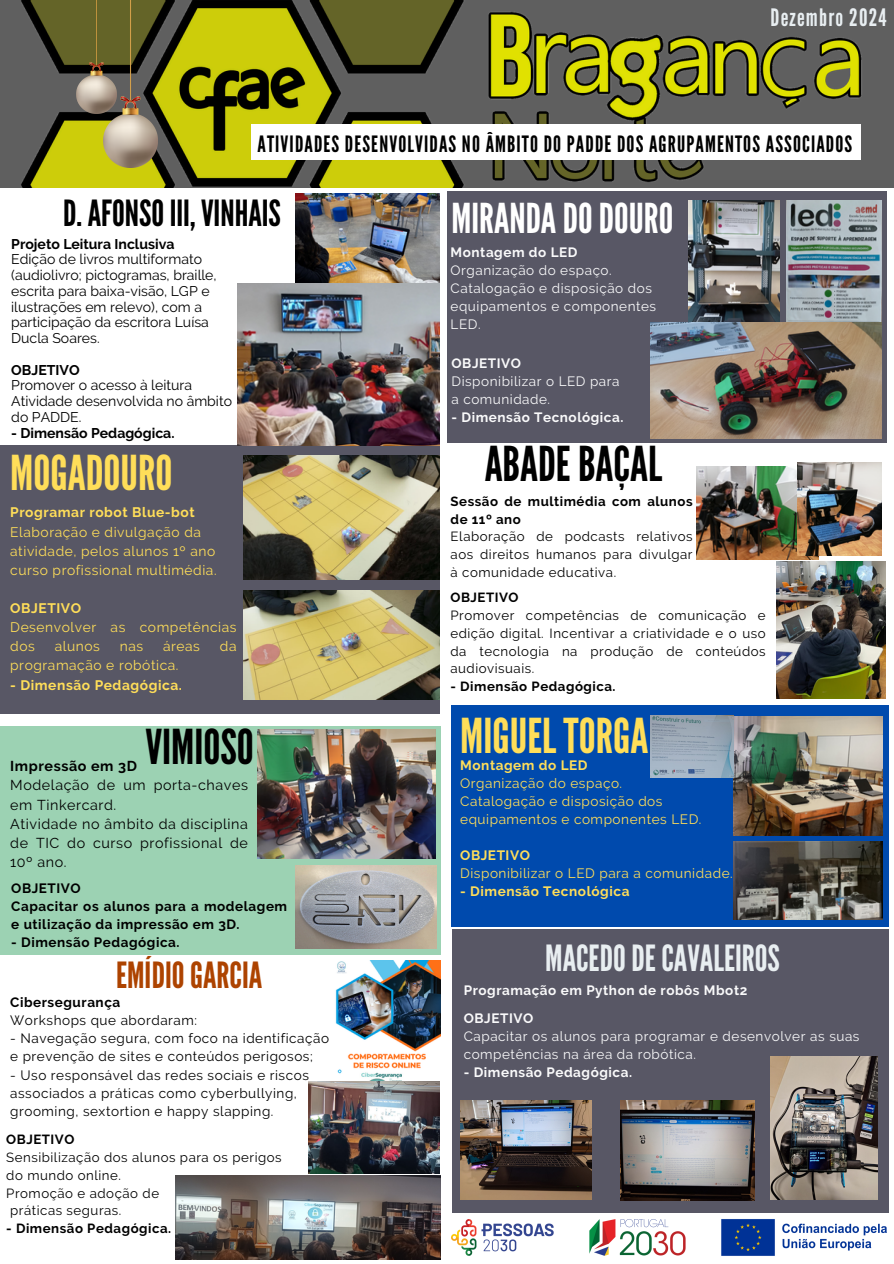
<style>
.page{position:relative;width:894px;height:1264px;background:#fff}
.page>*{position:absolute;margin:0;border:0;box-sizing:border-box;transform-origin:0 0}
.t1{font:48px "League Gothic";color:#ffde59}
.t2{font:48px "League Gothic";color:#000}
.t3{font:41.1px "League Gothic";color:#fff}
.t4{font:36px "League Gothic";color:#000}
.t5{font:36px "League Gothic";color:#e8eef1}
.t6{font:36px "League Gothic";color:#ad4300}
.t7{font:24px "League Gothic";letter-spacing:.05em;color:#e8eef1}
.t8{font:22.5px "League Gothic";letter-spacing:.05em;color:#000}
.t9{font:14.25px/19.2px "Raleway";letter-spacing:.04em;color:#000}
.t10{font:700 14.25px "Raleway";letter-spacing:.04em;color:#000}
.t11{font:14.1px/15.8px "Raleway";color:#000}
.t12{font:700 14.1px "Raleway";color:#000}
.t13{font:13.8px/19.2px "Raleway";letter-spacing:.04em;color:#ffde59}
.t14{font:700 13.8px "Raleway";letter-spacing:.04em;color:#ffde59}
.t15{font:13.65px/18px "Raleway";letter-spacing:.04em;color:#ffde59}
.t16{font:700 13.65px "Raleway";letter-spacing:.04em;color:#ffde59}
.t17{font:13.5px "Raleway";letter-spacing:.04em;color:#000}
.t18{font:13.5px/18px "Raleway";letter-spacing:.04em;color:#f9f9fa}
.t19{font:700 13.5px "Raleway";letter-spacing:.04em;color:#f9f9fa}
.t20{font:700 13.5px/18px "Raleway";letter-spacing:.04em;color:#000}
.t21{font:13.2px/17.7px "Raleway";letter-spacing:.04em;color:#000;text-align:justify}
.t22{font:700 13.2px/17.7px "Raleway";letter-spacing:.04em;color:#000}
</style>
<div class="page">
<img style="left:0;top:0;width:893px;height:187px">
<div style="left:446px;top:192px;width:440px;height:250px;background:#585765"></div>
<div style="left:0;top:725px;width:440px;height:229px;background:#9cd2b3"></div>
<div style="left:251px;top:125px;width:608px;height:35px;background:#fff"></div>
<div style="left:0;top:445px;width:440px;height:268px;background:#585765"></div>
<div style="left:451px;top:929px;width:437px;height:284px;background:#585765"></div>
<div style="left:451px;top:705px;width:437px;height:221px;background:#004aad"></div>
<img style="left:295px;top:193px;width:144px;height:91px">
<img style="left:237px;top:284px;width:202px;height:162px">
<img style="left:244px;top:455px;width:195px;height:124px">
<img style="left:244px;top:590px;width:195px;height:109px">
<img style="left:786px;top:200px;width:95px;height:122px">
<img style="left:688px;top:200px;width:91px;height:122px">
<img style="left:650px;top:322px;width:231px;height:116px">
<img style="left:696px;top:467px;width:122px;height:92px">
<img style="left:797px;top:462px;width:84px;height:94px">
<img style="left:257px;top:729px;width:178px;height:130px">
<img style="left:335px;top:960px;width:105px;height:150px">
<img style="left:308px;top:1081px;width:131px;height:92px">
<img style="left:176px;top:1175px;width:264px;height:84px">
<img style="left:733px;top:841px;width:149px;height:78px">
<img style="left:733px;top:717px;width:149px;height:118px">
<img style="left:650px;top:715px;width:83px;height:62px">
<img style="left:776px;top:561px;width:109px;height:138px">
<img style="left:460px;top:1100px;width:131px;height:99px">
<img style="left:620px;top:1100px;width:134px;height:100px">
<img style="left:770px;top:1056px;width:107px;height:143px">
<img style="left:77px;top:0;width:26px;height:114px">
<img style="left:451px;top:1219px;width:435px;height:36px">
<img style="left:103px;top:0;width:54px;height:168px">
<img style="left:295px;top:865px;width:141px;height:83px">
<p class="t7" style="left:770px;top:4px;width:117px">Dezembro 2024</p>
<p class="t8" style="left:257px;top:131px;width:596px">ATIVIDADES DESENVOLVIDAS NO ÂMBITO DO PADDE DOS AGRUPAMENTOS ASSOCIADOS</p>
<p class="t4" style="left:63px;top:192px;width:219px">D.AFONSOIII,VINHAIS</p>
<p class="t12" style="left:11px;top:235px;width:165px">Projeto Leitura Inclusiva</p>
<p class="t11" style="left:11px;top:251px;width:207px">Edição de livros multiformato (audiolivro; pictogramas, braille, escrita para baixa-visão, LGP e ilustrações em relevo), com a participação da escritora Luísa<br>Ducla Soares.</p>
<p class="t12" style="left:11px;top:361px;width:70px">OBJETIVO</p>
<p class="t11" style="left:11px;top:377px;width:222px">Promover o acesso à leitura<br>Atividade desenvolvida no âmbito do PADDE.</p>
<p class="t12" style="left:11px;top:424px;width:165px">- Dimensão Pedagógica.</p>
<p class="t1" style="left:10px;top:445px;width:164px">MOGADOURO</p>
<p class="t14" style="left:10px;top:504px;width:186px">Programar robot Blue-bot</p>
<p class="t13" style="left:10px;top:522px;width:208px">Elaboração e divulgação da atividade, pelos alunos 1º ano curso profissional multimédia.</p>
<p class="t14" style="left:10px;top:600px;width:72px">OBJETIVO</p>
<p class="t13" style="left:10px;top:617px;width:228px">Desenvolver as competências dos</p>
<p class="t13" style="left:55px;top:637px;width:47px">alunos</p>
<p class="t13" style="left:120px;top:637px;width:25px">nas</p>
<p class="t13" style="left:163px;top:637px;width:38px">áreas</p>
<p class="t13" style="left:220px;top:637px;width:18px">da</p>
<p class="t13" style="left:10px;top:656px;width:170px">programação e robótica.</p>
<p class="t14" style="left:10px;top:676px;width:173px">- Dimensão Pedagógica.</p>
<p class="t3" style="left:451px;top:194px;width:223px">MIRANDADODOURO</p>
<p class="t19" style="left:450px;top:244px;width:128px">Montagem do LED</p>
<h5 class="t18" style="left:450px;top:261px;width:163px">Organização do espaço.</h5>
<h4 class="t18" style="left:450px;top:279px;width:207px">Catalogação e disposição dos equipamentos e componentes<br>LED.</h4>
<p class="t19" style="left:451px;top:355px;width:71px">OBJETIVO</p>
<p class="t18" style="left:451px;top:372px;width:169px">Disponibilizar o LED para a comunidade.</p>
<p class="t19" style="left:451px;top:409px;width:173px">- Dimensão Tecnológica.</p>
<p class="t2" style="left:484px;top:436px;width:179px">ABADEBAÇAL</p>
<h1 class="t22" style="left:450px;top:492px;width:243px">Sessão de multimédia com alunos de 11º ano</h1>
<p class="t21" style="left:450px;top:528px;width:243px">Elaboração de podcasts relativos aos direitos humanos para divulgar à comunidade educativa.</p>
<p class="t22" style="left:450px;top:589px;width:70px">OBJETIVO</p>
<p class="t21" style="left:450px;top:606px;width:317px">Promover competências de comunicação e edição digital. Incentivar a criatividade e o uso da tecnologia na produção de conteúdos audiovisuais.</p>
<p class="t22" style="left:450px;top:677px;width:166px">- Dimensão Pedagógica.</p>
<p class="t2" style="left:145px;top:719px;width:110px">VIMIOSO</p>
<h1 class="t1" style="left:460px;top:707px;width:190px">MIGUELTORGA</h1>
<p class="t16" style="left:460px;top:757px;width:129px">Montagem do LED</p>
<p class="t15" style="left:460px;top:774px;width:163px">Organização do espaço.</p>
<p class="t15" style="left:460px;top:792px;width:243px">Catalogação e disposição dos equipamentos e componentes LED.</p>
<p class="t16" style="left:460px;top:847px;width:71px">OBJETIVO</p>
<h6 class="t15" style="left:460px;top:864px;width:274px">Disponibilizar o LED para a comunidade.</h6>
<h3 class="t16" style="left:460px;top:883px;width:171px">- Dimensão Tecnológica</h3>
<h3 class="t10" style="left:10px;top:758px;width:128px">Impressão em 3D</h3>
<p class="t9" style="left:10px;top:775px;width:239px">Modelação de um porta-chaves em Tinkercard.</p>
<p class="t9" style="left:10px;top:814px;width:239px;text-align:justify">Atividade no âmbito da disciplina de TIC do curso profissional de 10º ano.</p>
<p class="t20" style="left:11px;top:879px;width:277px">OBJETIVO<br>Capacitar os alunos para a modelagem e utilização da impressão em 3D.</p>
<p class="t20" style="left:11px;top:933px;width:170px">- Dimensão Pedagógica.</p>
<p class="t5" style="left:545px;top:936px;width:236px">MACEDODECAVALEIROS</p>
<p class="t6" style="left:116px;top:953px;width:148px">EMÍDIOGARCIA</p>
<p class="t19" style="left:463px;top:982px;width:285px">Programação em Python de robôs Mbot2</p>
<p class="t20" style="left:10px;top:993px;width:111px">Cibersegurança</p>
<p class="t17" style="left:10px;top:1012px;width:188px">Workshops que abordaram:</p>
<p class="t17" style="left:10px;top:1030px;width:320px">- Navegação segura, com foco na identificação</p>
<p class="t17" style="left:10px;top:1048px;width:304px">e prevenção de sites e conteúdos perigosos;</p>
<p class="t17" style="left:10px;top:1066px;width:300px">- Uso responsável das redes sociais e riscos</p>
<p class="t17" style="left:10px;top:1084px;width:288px">associados a práticas como cyberbullying,</p>
<p class="t17" style="left:10px;top:1103px;width:264px">grooming, sextortion e happy slapping.</p>
<p class="t22" style="left:6px;top:1130px;width:70px">OBJETIVO</p>
<p class="t21" style="left:6px;top:1148px;width:277px">Sensibilização dos alunos para os perigos do mundo online.</p>
<h2 class="t21" style="left:6px;top:1183px;width:154px">Promoção e adoção de</h2>
<p class="t21" style="left:10px;top:1201px;width:113px">práticas seguras.</p>
<p class="t22" style="left:6px;top:1219px;width:166px">- Dimensão Pedagógica.</p>
<p class="t19" style="left:463px;top:1010px;width:71px">OBJETIVO</p>
<p class="t18" style="left:463px;top:1027px;width:397px">Capacitar os alunos para programar e desenvolver as suas competências na área da robótica.</p>
<p class="t19" style="left:463px;top:1064px;width:170px">- Dimensão Pedagógica.</p>
</div>
